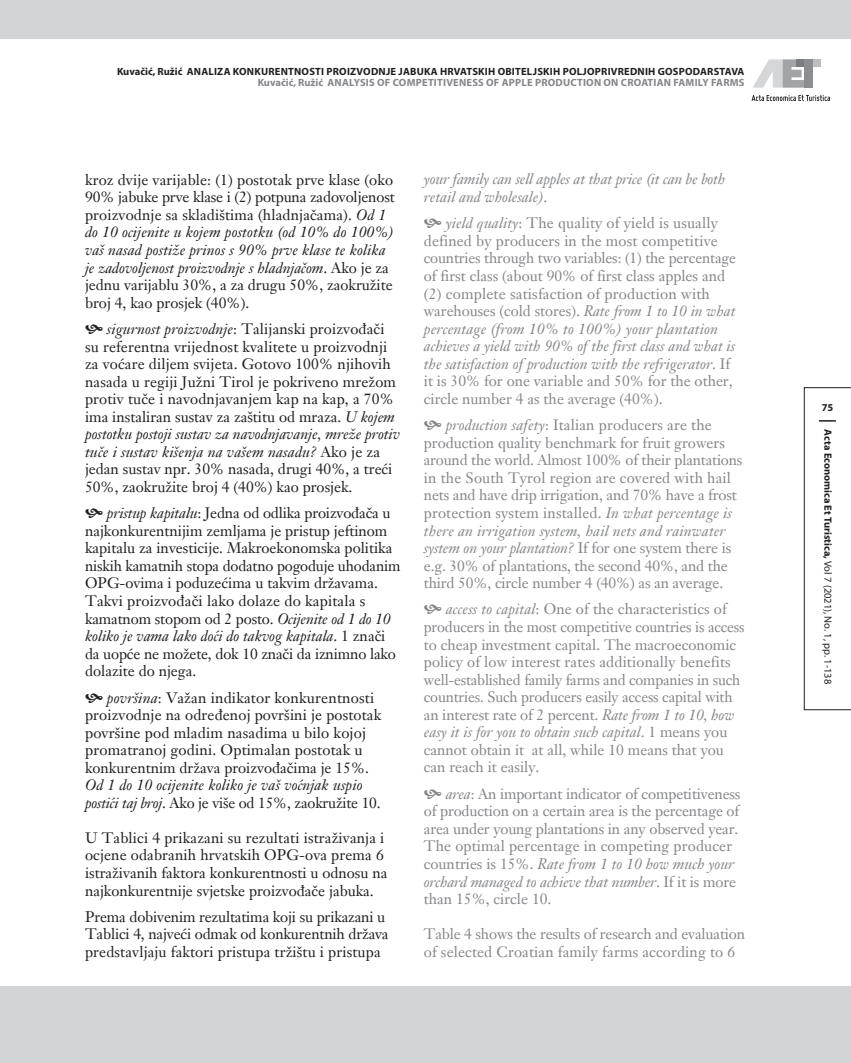
<style>
.page{position:relative;width:851px;height:1063px;background:#fff}
.page>*{position:absolute;margin:0;border:0;box-sizing:border-box;transform-origin:0 0}
.t1{font:15px/17.5px "Janson HR";color:#848689}
.t2{font:15px/17.5px "Janson HR";color:#231f20}
.t3{font:italic 15px/17.5px "Janson HR";letter-spacing:.01em;color:#231f20}
.t4{font:italic 15px/17.5px "Janson HR";letter-spacing:-.01em;color:#848689}
.t5{font:700 10.5px "Myriad Pro";letter-spacing:.02em;color:#231f20}
.t6{font:700 10.5px "Myriad Pro";letter-spacing:.02em;color:#848689}
.t7{font:700 10.5px "Myriad Pro";color:#231f20}
.s1{font-style:italic}
.s2{font-style:normal}
.s3{font-weight:400}
</style>
<div class="page">
<div style="left:0;top:0;width:850px;height:38px;background:#d3d4d6"></div>
<div style="left:0;top:986px;width:850px;height:77px;background:#d3d4d6"></div>
<svg style="left:803px;top:387px;width:47px;height:323px"></svg>
<svg style="left:753px;top:59px;width:50px;height:29px"></svg>
<div style="left:803px;top:59px;width:9px;height:29px;background:#8b8d90"></div>
<div style="left:796px;top:59px;width:7px;height:8px;background:#7a7c7f"></div>
<div style="left:812px;top:59px;width:8px;height:8px;background:#bcbdc0"></div>
<svg style="left:751px;top:95px;width:78px;height:6px"></svg>
<p class="t5" style="left:117px;top:64px;width:628px">Kuvačić, Ružić ANALIZA KONKURENTNOSTI PROIZVODNJE JABUKA HRVATSKIH OBITELJSKIH POLJOPRIVREDNIH GOSPODARSTAVA</p>
<p class="t6" style="left:258px;top:76px;width:488px">Kuvačić, Ružić ANALYSIS OF COMPETITIVENESS OF APPLE PRODUCTION ON CROATIAN FAMILY FARMS</p>
<p class="t2" style="left:85px;top:171px;width:311px">kroz dvije varijable: (1) postotak prve klase (oko 90% jabuke prve klase i (2) potpuna zadovoljenost proizvodnje sa skladištima (hladnjačama). <span class="s1">Od 1 do 10 ocijenite u kojem postotku (od 10% do 100%) vaš nasad postiže prinos s 90% prve klase te kolika je zadovoljenost proizvodnje s hladnjačom</span>. Ako je za jednu varijablu 30%, a za drugu 50%, zaokružite broj 4, kao prosjek (40%).</p>
<p class="t2" style="left:85px;top:320px;width:316px;text-indent:22px"><span class="s1">sigurnost proizvodnje</span>: Talijanski proizvođači su referentna vrijednost kvalitete u proizvodnji za voćare diljem svijeta. Gotovo 100% njihovih nasada u regiji Južni Tirol je pokriveno mrežom protiv tuče i navodnjavanjem kap na kap, a 70% ima instaliran sustav za zaštitu od mraza. <span class="s1">U kojem postotku postoji sustav za navodnjavanje, mreže protiv tuče i sustav kišenja na vašem nasadu?</span> Ako je za jedan sustav npr. 30% nasada, drugi 40%, a treći 50%, zaokružite broj 4 (40%) kao prosjek.</p>
<p class="t2" style="left:85px;top:504px;width:317px;text-indent:22px"><span class="s1">pristup kapitalu</span>: Jedna od odlika proizvođača u najkonkurentnijim zemljama je pristup jeftinom kapitalu za investicije. Makroekonomska politika niskih kamatnih stopa dodatno pogoduje uhodanim OPG-ovima i poduzećima u takvim državama.<br>Takvi proizvođači lako dolaze do kapitala s kamatnom stopom od 2 posto. <span class="s1">Ocijenite od 1 do 10 koliko je vama lako doći do takvog kapitala</span>. 1 znači da uopće ne možete, dok 10 znači da iznimno lako dolazite do njega.</p>
<p class="t2" style="left:85px;top:688px;width:298px;text-indent:22px"><span class="s1">površina</span>: Važan indikator konkurentnosti proizvodnje na određenoj površini je postotak površine pod mladim nasadima u bilo kojoj promatranoj godini. Optimalan postotak u konkurentnim država proizvođačima je 15%.</p>
<p class="t3" style="left:85px;top:776px;width:297px">Od 1 do 10 ocijenite koliko je vaš voćnjak uspio postići taj broj<span class="s2">. Ako je više od 15%, zaokružite 10.</span></p>
<p class="t2" style="left:85px;top:829px;width:304px">U Tablici 4 prikazani su rezultati istraživanja i ocjene odabranih hrvatskih OPG-ova prema 6 istraživanih faktora konkurentnosti u odnosu na najkonkurentnije svjetske proizvođače jabuka.</p>
<p class="t2" style="left:85px;top:908px;width:305px">Prema dobivenim rezultatima koji su prikazani u<br>Tablici 4, najveći odmak od konkurentnih država predstavljaju faktori pristupa tržištu i pristupa</p>
<p class="t4" style="left:424px;top:171px;width:303px">your family can sell apples at that price (it can be both retail and wholesale)<span class="s2">.</span></p>
<p class="t1" style="left:424px;top:214px;width:313px;text-indent:22px"><span class="s1">yield quality</span>: The quality of yield is usually defined by producers in the most competitive countries through two variables: (1) the percentage of first class (about 90% of first class apples and (2) complete satisfaction of production with warehouses (cold stores). <span class="s1">Rate from 1 to 10 in what percentage (from 10% to 100%) your plantation achieves a yield with 90% of the first class and what is the satisfaction of production with the refrigerator</span>. If it is 30% for one variable and 50% for the other, circle number 4 as the average (40%).</p>
<p class="t1" style="left:424px;top:416px;width:320px;text-indent:22px"><span class="s1">production safety</span>: Italian producers are the production quality benchmark for fruit growers around the world. Almost 100% of their plantations in the South Tyrol region are covered with hail nets and have drip irrigation, and 70% have a frost protection system installed. <span class="s1">In what percentage is there an irrigation system, hail nets and rainwater system on your plantation?</span> If for one system there is e.g. 30% of plantations, the second 40%, and the third 50%, circle number 4 (40%) as an average.</p>
<p class="t1" style="left:424px;top:600px;width:322px;text-indent:22px"><span class="s1">access to capital</span>: One of the characteristics of producers in the most competitive countries is access to cheap investment capital. The macroeconomic policy of low interest rates additionally benefits well-established family farms and companies in such countries. Such producers easily access capital with an interest rate of 2 percent. <span class="s1">Rate from 1 to 10, how easy it is for you to obtain such capital</span>. 1 means you cannot obtain it at all, while 10 means that you can reach it easily.</p>
<p class="t1" style="left:424px;top:785px;width:318px;text-indent:22px"><span class="s1">area</span>: An important indicator of competitiveness of production on a certain area is the percentage of area under young plantations in any observed year.<br>The optimal percentage in competing producer countries is 15%. <span class="s1">Rate from 1 to 10 how much your orchard managed to achieve that number</span>. If it is more than 15%, circle 10.</p>
<p class="t1" style="left:424px;top:925px;width:323px">Table 4 shows the results of research and evaluation of selected Croatian family farms according to 6</p>
<p class="t5" style="left:821px;top:401px;width:13px">75</p>
<p class="t7" style="left:834px;top:429px;width:256px;rotate:90deg">Acta Economica Et Turistica, <span class="s3">Vol 7 (2021), No. 1, pp. 1-138</span></p>
</div>
